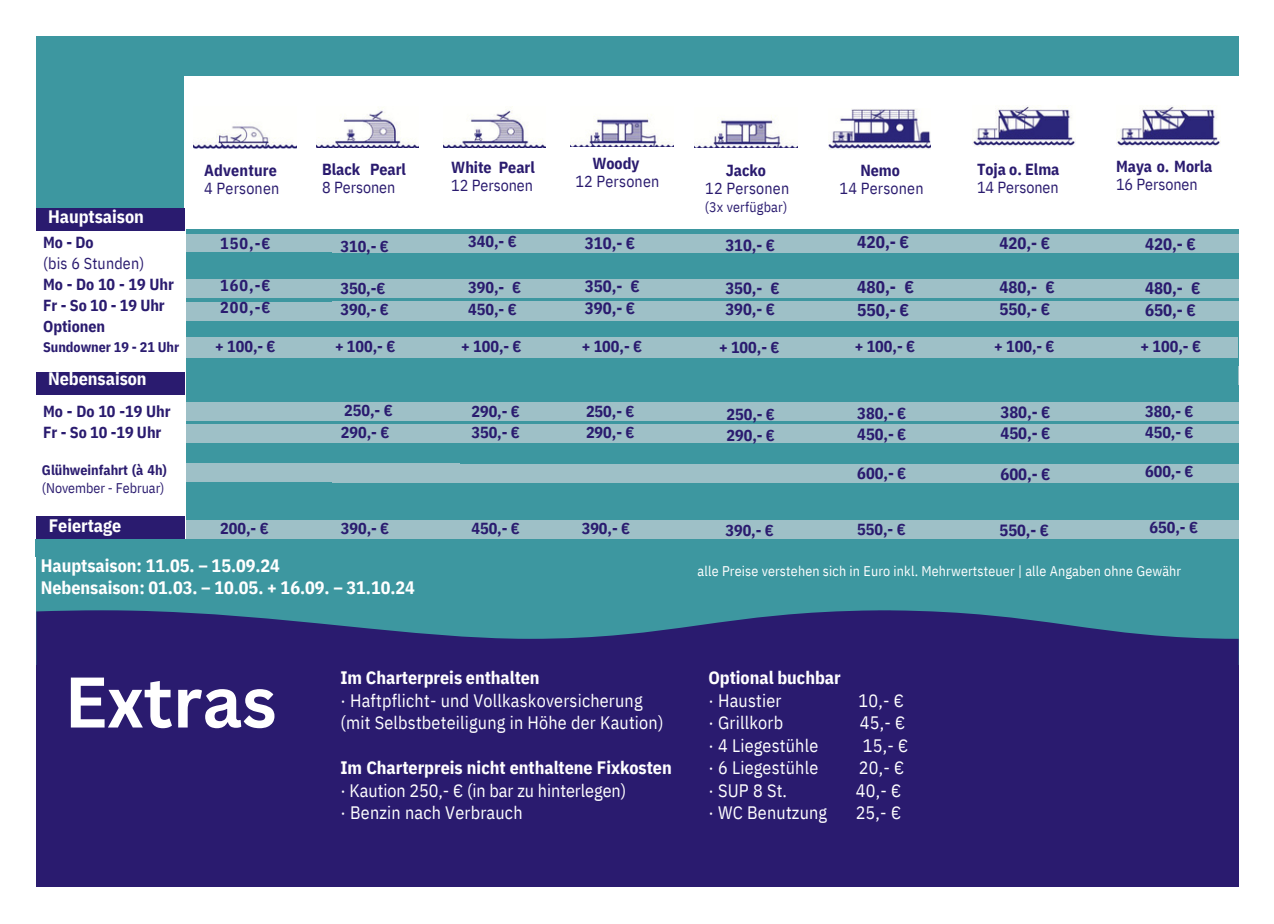
<style>
.page{position:relative;width:1274px;height:924px;background:#fff}
.page>*{position:absolute;margin:0;border:0;box-sizing:border-box;transform-origin:0 0}
.t1{font:700 70px "Canva Sans";color:#fff}
.t2{font:700 18px/22.4px "IBM Plex Sans Cond";color:#fff}
.t3{font:18px "IBM Plex Sans Cond";letter-spacing:.01em;color:#fff}
.t4{font:700 17.2px/22.6px "IBM Plex Sans Cond";color:#2a1b6f}
.t5{font:700 16.8px/22px "IBM Plex Sans Cond";color:#2a1b6f}
.t6{font:700 16.6px/21.8px "IBM Plex Sans Cond";color:#2a1b6f}
.t7{font:700 16.4px/21.4px "IBM Plex Sans Cond";color:#2a1b6f}
.t8{font:700 16.2px "IBM Plex Sans Cond";color:#2a1b6f}
.t9{font:700 16px/18px "IBM Plex Sans Cond";color:#2a1b6f}
.t10{font:16px "IBM Plex Sans Cond";letter-spacing:.01em;color:#2a1b6f}
.t11{font:14px "IBM Plex Sans Cond";letter-spacing:.01em;color:#fff}
.t12{font:700 14px/18px "IBM Plex Sans Cond";color:#2a1b6f}
.t13{font:14px "IBM Plex Sans Cond";letter-spacing:.015em;color:#2a1b6f}
.s1{font-weight:400}
</style>
<div class="page">
<div style="left:36px;top:36px;width:1202px;height:645px;background:#3d97a0"></div>
<div style="left:332px;top:280px;width:906px;height:18px;background:#9ec0c7"></div>
<div style="left:332px;top:302px;width:906px;height:18px;background:#9ec0c7"></div>
<div style="left:332px;top:234px;width:906px;height:18px;background:#9ec0c7"></div>
<div style="left:332px;top:403px;width:906px;height:18px;background:#9ec0c7"></div>
<div style="left:332px;top:425px;width:906px;height:18px;background:#9ec0c7"></div>
<div style="left:332px;top:464px;width:906px;height:18px;background:#9ec0c7"></div>
<div style="left:332px;top:77px;width:906px;height:152px;background:#fff"></div>
<div style="left:36px;top:666px;width:1202px;height:221px;background:#2a1b6f"></div>
<svg style="left:36px;top:610px;width:1202px;height:56px;fill:#2a1b6f"></svg>
<div style="left:332px;top:521px;width:906px;height:18px;background:#9ec0c7"></div>
<img style="left:828px;top:109px;width:102px;height:40px">
<img style="left:1116px;top:106px;width:104px;height:40px">
<img style="left:444px;top:107px;width:102px;height:40px">
<img style="left:570px;top:114px;width:104px;height:33px">
<img style="left:694px;top:115px;width:103px;height:33px">
<div style="left:185px;top:234px;width:278px;height:18px;background:#9ec0c7"></div>
<div style="left:185px;top:280px;width:274px;height:18px;background:#9ec0c7"></div>
<div style="left:185px;top:302px;width:274px;height:18px;background:#9ec0c7"></div>
<div style="left:185px;top:520px;width:274px;height:18px;background:#9ec0c7"></div>
<div style="left:185px;top:337px;width:1052px;height:21px;background:#9ec0c7"></div>
<div style="left:185px;top:403px;width:274px;height:18px;background:#9ec0c7"></div>
<div style="left:185px;top:425px;width:274px;height:18px;background:#9ec0c7"></div>
<div style="left:185px;top:464px;width:274px;height:18px;background:#9ec0c7"></div>
<div style="left:185px;top:77px;width:150px;height:152px;background:#fff"></div>
<img style="left:316px;top:107px;width:102px;height:40px">
<img style="left:193px;top:126px;width:103px;height:22px">
<div style="left:36px;top:228px;width:149px;height:313px;background:#fff"></div>
<div style="left:36px;top:208px;width:149px;height:22px;background:#2a1b6f"></div>
<div style="left:36px;top:372px;width:149px;height:22px;background:#2a1b6f"></div>
<div style="left:36px;top:516px;width:149px;height:23px;background:#2a1b6f"></div>
<div style="left:36px;top:539px;width:243px;height:17px;background:#3d97a0"></div>
<img style="left:972px;top:106px;width:104px;height:40px">
<p class="t2" style="left:48px;top:205px;width:97px">Hauptsaison</p>
<p class="t9" style="left:43px;top:233px;width:52px">Mo-Do</p>
<p class="t10" style="left:43px;top:253px;width:103px">(bis 6 Stunden)</p>
<p class="t9" style="left:43px;top:274px;width:132px;line-height:21px">Mo - Do 10 - 19 Uhr<br>Fr-So10-19Uhr</p>
<p class="t9" style="left:43px;top:317px;width:63px">Optionen</p>
<p class="t12" style="left:43px;top:337px;width:138px">Sundowner 19 - 21 Uhr</p>
<p class="t2" style="left:48px;top:368px;width:100px">Nebensaison</p>
<p class="t9" style="left:43px;top:401px;width:129px;line-height:21px">Mo - Do 10 -19 Uhr<br>Fr - So 10 -19 Uhr</p>
<p class="t12" style="left:42px;top:461px;width:126px">Glühweinfahrt (à 4h) <span class="s1">(November - Februar)</span></p>
<p class="t2" style="left:49px;top:514px;width:74px">Feiertage</p>
<p class="t9" style="left:204px;top:161px;width:77px">Adventure<br><span class="s1">4 Personen</span></p>
<p class="t9" style="left:220px;top:234px;width:52px">150,-€</p>
<p class="t9" style="left:220px;top:275px;width:52px;line-height:21.4px">160,-€<br>200,-€</p>
<p class="t9" style="left:215px;top:337px;width:62px">+ 100,- €</p>
<p class="t9" style="left:220px;top:519px;width:50px">200,- €</p>
<p class="t9" style="left:322px;top:160px;width:85px">Black Pearl<br><span class="s1">8 Personen</span></p>
<p class="t9" style="left:340px;top:237px;width:50px">310,- €</p>
<p class="t9" style="left:340px;top:278px;width:50px;line-height:21px">350,-€<br>390,- €</p>
<p class="t9" style="left:451px;top:158px;width:85px">White Pearl<br><span class="s1">12 Personen</span></p>
<p class="t9" style="left:468px;top:232px;width:50px">340,- €</p>
<p class="t9" style="left:468px;top:275px;width:54px;line-height:22.6px">390,- €<br>450,- €</p>
<p class="t9" style="left:592px;top:154px;width:48px">Woody</p>
<p class="t10" style="left:575px;top:170px;width:85px">12 Personen</p>
<p class="t6" style="left:585px;top:232px;width:52px">310,- €</p>
<p class="t6" style="left:585px;top:275px;width:56px">350,- €<br>390,- €</p>
<p class="t9" style="left:725px;top:161px;width:42px">Jacko</p>
<p class="t10" style="left:705px;top:178px;width:85px">12 Personen</p>
<p class="t13" style="left:704px;top:198px;width:84px">(3x verfügbar)</p>
<p class="t7" style="left:725px;top:234px;width:51px">310,- €</p>
<p class="t7" style="left:725px;top:277px;width:56px">350,- €<br>390,- €</p>
<p class="t9" style="left:860px;top:161px;width:41px">Nemo</p>
<p class="t10" style="left:839px;top:177px;width:85px">14 Personen</p>
<p class="t4" style="left:857px;top:231px;width:53px">420,- €</p>
<p class="t4" style="left:857px;top:276px;width:58px">480,- €<br>550,- €</p>
<p class="t9" style="left:977px;top:160px;width:84px">Toja o. Elma</p>
<p class="t10" style="left:977px;top:176px;width:83px">14 Personen</p>
<p class="t6" style="left:999px;top:232px;width:52px">420,- €</p>
<p class="t6" style="left:999px;top:276px;width:57px">480,- €<br>550,- €</p>
<p class="t9" style="left:1116px;top:157px;width:98px">Maya o. Morla<br><span class="s1">16 Personen</span></p>
<p class="t5" style="left:1145px;top:233px;width:52px">420,- €</p>
<p class="t5" style="left:1145px;top:276px;width:57px">480,- €<br>650,- €</p>
<p class="t9" style="left:335px;top:337px;width:62px">+ 100,- €</p>
<p class="t9" style="left:461px;top:337px;width:62px">+ 100,- €</p>
<p class="t9" style="left:582px;top:337px;width:62px">+ 100,- €</p>
<p class="t9" style="left:719px;top:338px;width:62px">+ 100,- €</p>
<p class="t9" style="left:854px;top:337px;width:62px">+ 100,- €</p>
<p class="t9" style="left:994px;top:337px;width:62px">+ 100,- €</p>
<p class="t9" style="left:1140px;top:337px;width:62px">+ 100,- €</p>
<p class="t9" style="left:344px;top:401px;width:50px">250,- €</p>
<p class="t9" style="left:341px;top:423px;width:50px">290,- €</p>
<p class="t9" style="left:341px;top:519px;width:50px">390,- €</p>
<p class="t9" style="left:471px;top:402px;width:50px">290,- €</p>
<p class="t9" style="left:471px;top:423px;width:50px">350,- €</p>
<p class="t9" style="left:471px;top:519px;width:50px">450,- €</p>
<p class="t9" style="left:586px;top:402px;width:50px">250,- €</p>
<p class="t9" style="left:586px;top:423px;width:50px">290,- €</p>
<p class="t9" style="left:582px;top:519px;width:50px">390,- €</p>
<p class="t9" style="left:726px;top:405px;width:50px">250,- €</p>
<p class="t9" style="left:726px;top:426px;width:50px">290,- €</p>
<p class="t9" style="left:725px;top:521px;width:50px">390,- €</p>
<p class="t8" style="left:857px;top:402px;width:51px">380,- €</p>
<p class="t8" style="left:857px;top:423px;width:51px">450,- €</p>
<p class="t8" style="left:857px;top:463px;width:51px">600,- €</p>
<p class="t9" style="left:857px;top:520px;width:50px">550,- €</p>
<p class="t7" style="left:1000px;top:401px;width:51px">380,- €</p>
<p class="t7" style="left:1000px;top:423px;width:51px">450,- €</p>
<p class="t7" style="left:1000px;top:463px;width:51px">600,- €</p>
<p class="t8" style="left:999px;top:520px;width:51px">550,- €</p>
<p class="t9" style="left:1145px;top:402px;width:50px">380,- €</p>
<p class="t9" style="left:1145px;top:423px;width:50px">450,- €</p>
<p class="t9" style="left:1145px;top:462px;width:50px">600,- €</p>
<p class="t9" style="left:1149px;top:518px;width:50px">650,- €</p>
<p class="t2" style="left:41px;top:554px;width:241px">Hauptsaison: 11.05. – 15.09.24</p>
<p class="t2" style="left:41px;top:576px;width:376px">Nebensaison: 01.03. – 10.05. + 16.09. – 31.10.24</p>
<p class="t11" style="left:697px;top:561px;width:485px">alle Preise verstehen sich in Euro inkl. Mehrwertsteuer | alle Angaben ohne Gewähr</p>
<p class="t1" style="left:64px;top:653px;width:214px">Extras</p>
<p class="t2" style="left:340px;top:666px;width:201px">Im Charterpreis enthalten</p>
<p class="t3" style="left:340px;top:688px;width:304px">· Haftpflicht- und Vollkaskoversicherung</p>
<p class="t3" style="left:340px;top:711px;width:324px">(mit Selbstbeteiligung in Höhe der Kaution)</p>
<p class="t2" style="left:340px;top:756px;width:333px">Im Charterpreis nicht enthaltene Fixkosten <span class="s1">· Kaution 250,- € (in bar zu hinterlegen)</span></p>
<p class="t3" style="left:340px;top:801px;width:184px">· Benzin nach Verbrauch</p>
<p class="t2" style="left:708px;top:666px;width:134px">Optional buchbar</p>
<p class="t3" style="left:708px;top:688px;width:75px">· Haustier</p>
<p class="t3" style="left:858px;top:688px;width:47px">10,- €</p>
<p class="t3" style="left:708px;top:711px;width:76px">· Grillkorb</p>
<p class="t3" style="left:860px;top:711px;width:47px">45,- €</p>
<p class="t3" style="left:708px;top:733px;width:111px">· 4 Liegestühle</p>
<p class="t3" style="left:863px;top:733px;width:47px">15,- €</p>
<p class="t3" style="left:708px;top:756px;width:111px">· 6 Liegestühle</p>
<p class="t3" style="left:859px;top:756px;width:47px">20,- €</p>
<p class="t3" style="left:708px;top:778px;width:80px">· SUP 8 St.</p>
<p class="t3" style="left:856px;top:778px;width:47px">40,- €</p>
<p class="t3" style="left:708px;top:801px;width:120px">· WC Benutzung</p>
<p class="t3" style="left:855px;top:801px;width:47px">25,- €</p>
</div>
